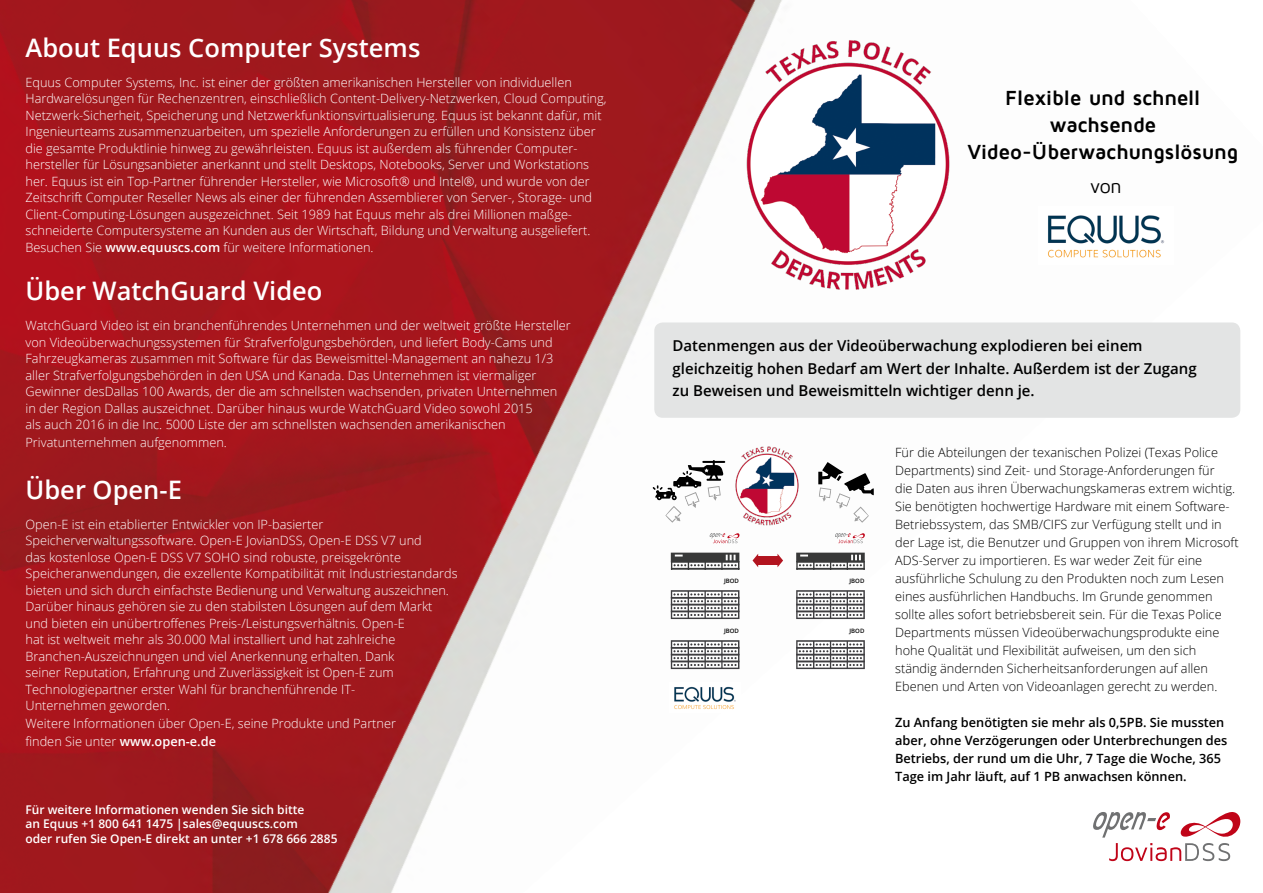
<style>
.page{position:relative;width:1263px;height:893px;background:#fff}
.page>*{position:absolute;margin:0;border:0;box-sizing:border-box;transform-origin:0 0}
.t1{font:600 25.5px "Open Sans";color:#fff}
.t2{font:700 21px/27px "Maven Pro";letter-spacing:-.015em;color:#000;text-align:center}
.t3{font:19.5px "Maven Pro";color:#000}
.t4{font:600 15px/22.5px "Open Sans";color:#000}
.t5{font:300 12.75px/16.5px "Open Sans";color:#fff}
.t6{font:300 12.75px/18px "Open Sans";color:#000}
.t7{font:600 12.75px/18px "Open Sans";color:#000}
.t8{font:600 12px/14.4px "Open Sans";color:#fff}
.t9{font:600 6px "Open Sans";color:#000}
.s1{font-weight:600}
</style>
<div class="page">
<img style="left:0;top:0;width:1241px;height:893px">
<img style="left:1038px;top:207px;width:136px;height:58px">
<svg style="left:1093px;top:812px;width:147px;height:49px"></svg>
<div style="left:654px;top:322px;width:586px;height:96px;background:#e3e4e4;border-radius:9px"></div>
<img style="left:726px;top:23px;width:244px;height:284px">
<svg style="left:671px;top:640px;width:68px;height:29px"></svg>
<svg style="left:671px;top:590px;width:68px;height:29px"></svg>
<svg style="left:671px;top:553px;width:68px;height:17px"></svg>
<svg style="left:710px;top:533px;width:29px;height:10px"></svg>
<svg style="left:796px;top:640px;width:69px;height:29px"></svg>
<svg style="left:796px;top:590px;width:69px;height:29px"></svg>
<svg style="left:796px;top:553px;width:69px;height:17px"></svg>
<svg style="left:835px;top:533px;width:30px;height:10px"></svg>
<svg style="left:752px;top:554px;width:31px;height:13px"></svg>
<img style="left:734px;top:442px;width:66px;height:88px">
<svg style="left:653px;top:460px;width:72px;height:63px"></svg>
<svg style="left:818px;top:462px;width:56px;height:61px"></svg>
<img style="left:670px;top:682px;width:71px;height:31px">
<h1 class="t1" style="left:26px;top:30px;width:396px">About Equus Computer Systems</h1>
<p class="t5" style="left:26px;top:74px;width:582px">Equus Computer Systems, Inc. ist einer der größten amerikanischen Hersteller von individuellen Hardwarelösungen für Rechenzentren, einschließlich Content-Delivery-Netzwerken, Cloud Computing, Netzwerk-Sicherheit, Speicherung und Netzwerkfunktionsvirtualisierung. Equus ist bekannt dafür, mit Ingenieurteams zusammenzuarbeiten, um spezielle Anforderungen zu erfüllen und Konsistenz über die gesamte Produktlinie hinweg zu gewährleisten. Equus ist außerdem als führender Computer&shy;hersteller für Lösungsanbieter anerkannt und stellt Desktops, Notebooks, Server und Workstations her. Equus ist ein Top-Partner führender Hersteller, wie Microsoft® und Intel®, und wurde von der Zeitschrift Computer Reseller News als einer der führenden Assemblierer von Server-, Storage- und Client-Computing-Lösungen ausgezeichnet. Seit 1989 hat Equus mehr als drei Millionen maßge&shy;schneiderte Computersysteme an Kunden aus der Wirtschaft, Bildung und Verwaltung ausgeliefert.<br>Besuchen Sie <span class="s1">www.equuscs.com</span> für weitere Informationen.</p>
<h1 class="t1" style="left:26px;top:273px;width:298px">Über WatchGuard Video</h1>
<p class="t5" style="left:26px;top:317px;width:547px">WatchGuard Video ist ein branchenführendes Unternehmen und der weltweit größte Hersteller von Videoüberwachungssystemen für Strafverfolgungsbehörden, und liefert Body-Cams und Fahrzeugkameras zusammen mit Software für das Beweismittel-Management an nahezu 1/3 aller Strafverfolgungsbehörden in den USA und Kanada. Das Unternehmen ist viermaliger Gewinner desDallas 100 Awards, der die am schnellsten wachsenden, privaten Unternehmen in der Region Dallas auszeichnet. Darüber hinaus wurde WatchGuard Video sowohl 2015<br>als auch 2016 in die Inc. 5000 Liste der am schnellsten wachsenden amerikanischen</p>
<p class="t5" style="left:26px;top:434px;width:203px">Privatunternehmen aufgenommen.</p>
<h1 class="t1" style="left:26px;top:472px;width:158px">Über Open-E</h1>
<p class="t5" style="left:26px;top:515px;width:434px">Open-E ist ein etablierter Entwickler von IP-basierter Speicherverwaltungssoftware. Open-E JovianDSS, Open-E DSS V7 und<br>das kostenlose Open-E DSS V7 SOHO sind robuste, preisgekrönte Speicheranwendungen, die exzellente Kompatibilität mit Industriestandards bieten und sich durch einfachste Bedienung und Verwaltung auszeichnen.<br>Darüber hinaus gehören sie zu den stabilsten Lösungen auf dem Markt und bieten ein unübertroffenes Preis-/Leistungsverhältnis. Open-E<br>hat ist weltweit mehr als 30.000 Mal installiert und hat zahlreiche Branchen-Auszeichnungen und viel Anerkennung erhalten. Dank<br>seiner Reputation, Erfahrung und Zuverlässigkeit ist Open-E zum Technologiepartner erster Wahl für branchenführende IT-<br>Unternehmen geworden.</p>
<p class="t5" style="left:26px;top:714px;width:372px;line-height:18px">Weitere Informationen über Open-E, seine Produkte und Partner finden Sie unter <span class="s1">www.open-e.de</span></p>
<p class="t8" style="left:26px;top:802px;width:313px">Für weitere Informationen wenden Sie sich bitte<br>an Equus +1 800 641 1475 |sales@equuscs.com<br>oder rufen Sie Open-E direkt an unter +1 678 666 2885</p>
<h2 class="t2" style="left:967px;top:85px;width:272px">Flexible und schnell wachsende<br>Video-Überwachungslösung</h2>
<h3 class="t3" style="left:1090px;top:176px;width:33px">von</h3>
<p class="t4" style="left:673px;top:334px;width:526px">Datenmengen aus der Videoüberwachung explodieren bei einem gleichzeitig hohen Bedarf am Wert der Inhalte. Außerdem ist der Zugang zu Beweisen und Beweismitteln wichtiger denn je.</p>
<p class="t9" style="left:724px;top:576px;width:16px">JBOD</p>
<p class="t9" style="left:724px;top:626px;width:16px">JBOD</p>
<p class="t9" style="left:849px;top:576px;width:16px">JBOD</p>
<p class="t9" style="left:849px;top:626px;width:16px">JBOD</p>
<p class="t6" style="left:895px;top:443px;width:345px">Für die Abteilungen der texanischen Polizei (Texas Police Departments) sind Zeit- und Storage-Anforderungen für<br>die Daten aus ihren Überwachungskameras extrem wichtig.<br>Sie benötigten hochwertige Hardware mit einem Software-Betriebssystem, das SMB/CIFS zur Verfügung stellt und in der Lage ist, die Benutzer und Gruppen von ihrem Microsoft ADS-Server zu importieren. Es war weder Zeit für eine ausführliche Schulung zu den Produkten noch zum Lesen eines ausführlichen Handbuchs. Im Grunde genommen sollte alles sofort betriebsbereit sein. Für die Texas Police Departments müssen Videoüberwachungsprodukte eine hohe Qualität und Flexibilität aufweisen, um den sich ständig ändernden Sicherheitsanforderungen auf allen Ebenen und Arten von Videoanlagen gerecht zu werden.</p>
<p class="t7" style="left:895px;top:713px;width:334px">Zu Anfang benötigten sie mehr als 0,5PB. Sie mussten aber, ohne Verzögerungen oder Unterbrechungen des Betriebs, der rund um die Uhr, 7 Tage die Woche, 365<br>Tage im Jahr läuft, auf 1 PB anwachsen können.</p>
</div>
